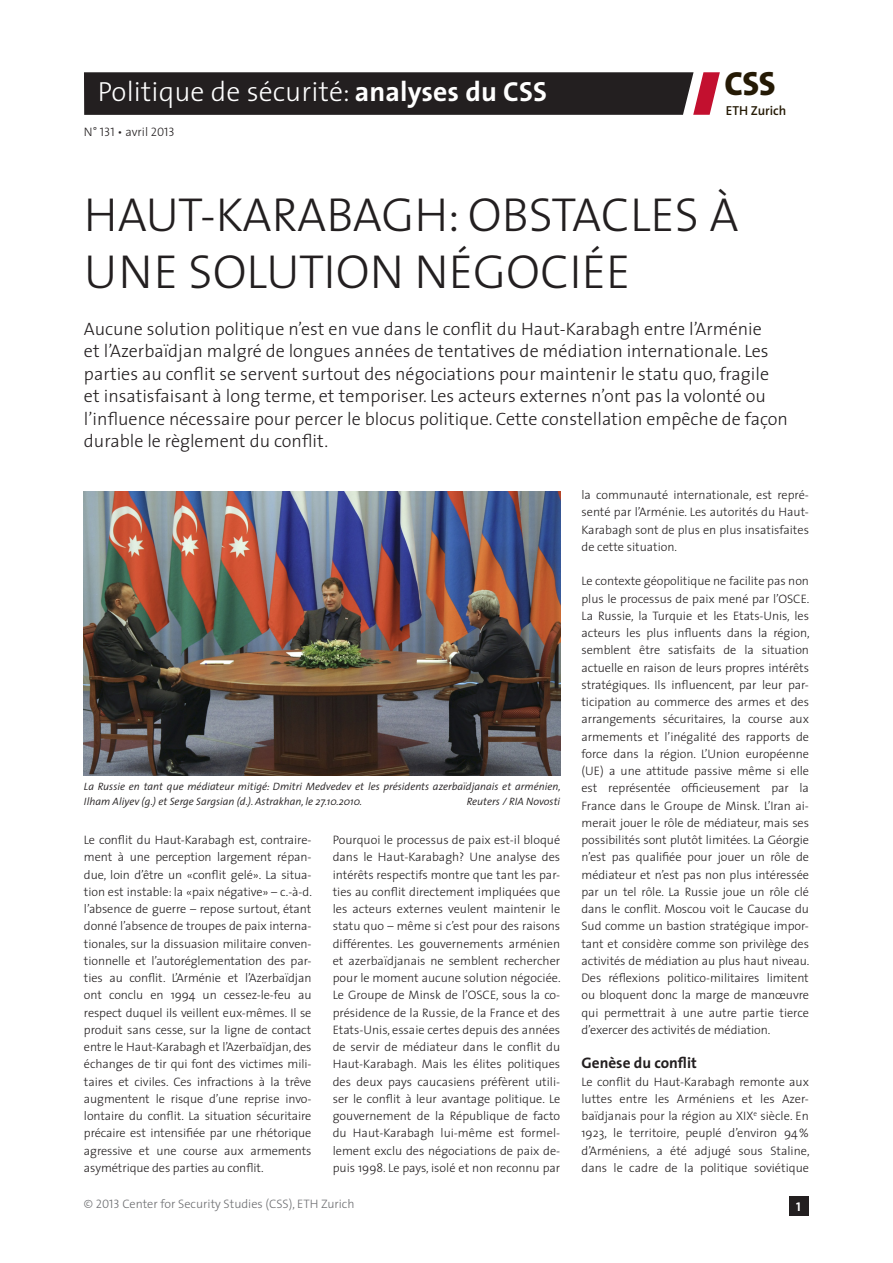
<style>
.page{position:relative;width:893px;height:1263px;background:#fff}
.page>*{position:absolute;margin:0;border:0;box-sizing:border-box;transform-origin:0 0}
._1_Haupttitel{font:300 48px/57px "The Sans";color:#231f20}
.t1{font:800 33.75px "The Sans";color:#251a05}
.t2{font:300 27.75px "The Sans";letter-spacing:.005em;color:#fff}
._2_lead{font:300 18px/22.5px "The Sans";color:#231f20}
._5_Untertitel{font:700 15.3px "The Sans";color:#231f20}
.t3{font:600 13.05px "The Sans";color:#251a05}
.t4{font:12.75px "The Sans Bold Caps";color:#fff}
._4_Text{font:300 12.3px/17.2px "The Sans";color:#231f20;text-align:justify}
.t5{font:300 12.3px "The Sans";color:#6c6d70}
._3_Bildlegende{font:italic 300 10.65px/15px "The Sans";color:#231f20}
.s1{font-weight:700}
.s2{font-family:"The Sans Light Caps";font-weight:400}
</style>
<div class="page">
<svg style="left:84px;top:72px;width:636px;height:43px;background:#2d2527"></svg>
<div style="left:789px;top:1196px;width:20px;height:20px;background:#231f20"></div>
<img style="left:84px;top:492px;width:476px;height:283px">
<p class="t2" style="left:98px;top:69px;width:451px">Politique de sécurité: <span class="s1">analyses du CSS</span></p>
<p class="_4_Text" style="left:84px;top:123px;width:92px">N° <span class="s2">131</span> • avril <span class="s2">2013</span></p>
<h2 class="t1" style="left:724px;top:55px;width:53px">CSS</h2>
<p class="t3" style="left:726px;top:99px;width:62px">ETH Zurich</p>
<p class="_1_Haupttitel" style="left:84px;top:185px;width:656px">HAUT-KARABAGH: OBSTACLES À<br>UNE SOLUTION NÉGOCIÉE</p>
<p class="_2_lead" style="left:84px;top:317px;width:705px">Aucune solution politique n’est en vue dans le conflit du Haut-Karabagh entre l’Arménie<br>et l’Azerbaïdjan malgré de longues années de tentatives de médiation internationale. Les parties au conflit se servent surtout des négociations pour maintenir le statu quo, fragile et insatisfaisant à long terme, et temporiser. Les acteurs externes n’ont pas la volonté ou l’influence nécessaire pour percer le blocus politique. Cette constellation empêche de façon durable le règlement du conflit.</p>
<p class="_3_Bildlegende" style="left:84px;top:779px;width:478px">La Russie en tant que médiateur mitigé: Dmitri Medvedev et les présidents azerbaïdjanais et arménien,<br>Ilham Aliyev (g.) et Serge Sargsian (d.). Astrakhan, le 27.10.2010.</p>
<p class="_3_Bildlegende" style="left:467px;top:794px;width:95px">Reuters / RIA Novosti</p>
<p class="_4_Text" style="left:84px;top:831px;width:229px">Le conflit du Haut-Karabagh est, contraire&shy;ment à une perception largement répan&shy;due, loin d’être un «conflit gelé». La situa&shy;tion est instable: la «paix négative» – c.-à-d. l’absence de guerre – repose surtout, étant donné l’absence de troupes de paix interna&shy;tionales, sur la dissuasion militaire conven&shy;tionnelle et l’autoréglementation des par&shy;ties au conflit. L’Arménie et l’Azerbaïdjan ont conclu en 1994 un cessez-le-feu au respect duquel ils veillent eux-mêmes. Il se produit sans cesse, sur la ligne de contact entre le Haut-Karabagh et l’Azerbaïdjan, des échanges de tir qui font des victimes mili&shy;taires et civiles. Ces infractions à la trêve augmentent le risque d’une reprise invo&shy;lontaire du conflit. La situation sécuritaire précaire est intensifiée par une rhétorique agressive et une course aux armements asymétrique des parties au conflit.</p>
<p class="_4_Text" style="left:333px;top:831px;width:229px">Pourquoi le processus de paix est-il bloqué dans le Haut-Karabagh? Une analyse des intérêts respectifs montre que tant les par&shy;ties au conflit directement impliquées que les acteurs externes veulent maintenir le statu quo – même si c’est pour des raisons différentes. Les gouvernements arménien et azerbaïdjanais ne semblent rechercher pour le moment aucune solution négociée.<br>Le Groupe de Minsk de l’OSCE, sous la co&shy;présidence de la Russie, de la France et des Etats-Unis, essaie certes depuis des années de servir de médiateur dans le conflit du Haut-Karabagh. Mais les élites politiques des deux pays caucasiens préfèrent utili&shy;ser le conflit à leur avantage politique. Le gouvernement de la République de facto du Haut-Karabagh lui-même est formel&shy;lement exclu des négociations de paix de&shy;puis 1998. Le pays, isolé et non reconnu par</p>
<p class="_4_Text" style="left:581px;top:486px;width:229px">la communauté internationale, est repré&shy;senté par l’Arménie. Les autorités du Haut-Karabagh sont de plus en plus insatisfaites de cette situation.</p>
<p class="_4_Text" style="left:581px;top:572px;width:230px">Le contexte géopolitique ne facilite pas non plus le processus de paix mené par l’OSCE.<br>La Russie, la Turquie et les Etats-Unis, les acteurs les plus influents dans la région, semblent être satisfaits de la situation actuelle en raison de leurs propres intérêts stratégiques. Ils influencent, par leur par&shy;ticipation au commerce des armes et des arrangements sécuritaires, la course aux armements et l’inégalité des rapports de force dans la région. L’Union européenne (UE) a une attitude passive même si elle est représentée officieusement par la France dans le Groupe de Minsk. L’Iran ai&shy;merait jouer le rôle de médiateur, mais ses possibilités sont plutôt limitées. La Géorgie n’est pas qualifiée pour jouer un rôle de médiateur et n’est pas non plus intéressée par un tel rôle. La Russie joue un rôle clé dans le conflit. Moscou voit le Caucase du Sud comme un bastion stratégique impor&shy;tant et considère comme son privilège des activités de médiation au plus haut niveau.<br>Des réflexions politico-militaires limitent ou bloquent donc la marge de manœuvre qui permettrait à une autre partie tierce d’exercer des activités de médiation.</p>
<p class="_5_Untertitel" style="left:581px;top:1050px;width:117px">Genèse du conflit</p>
<p class="_4_Text" style="left:581px;top:1072px;width:230px">Le conflit du Haut-Karabagh remonte aux luttes entre les Arméniens et les Azer&shy;baïdjanais pour la région au XIX<sup>e</sup> siècle. En 1923, le territoire, peuplé d’environ 94% d’Arméniens, a été adjugé sous Staline, dans le cadre de la politique soviétique</p>
<p class="t5" style="left:84px;top:1194px;width:272px">© <span class="s2">2013</span> Center for Security Studies (CSS), ETH Zurich</p>
<p class="t4" style="left:796px;top:1195px;width:6px">1</p>
</div>
